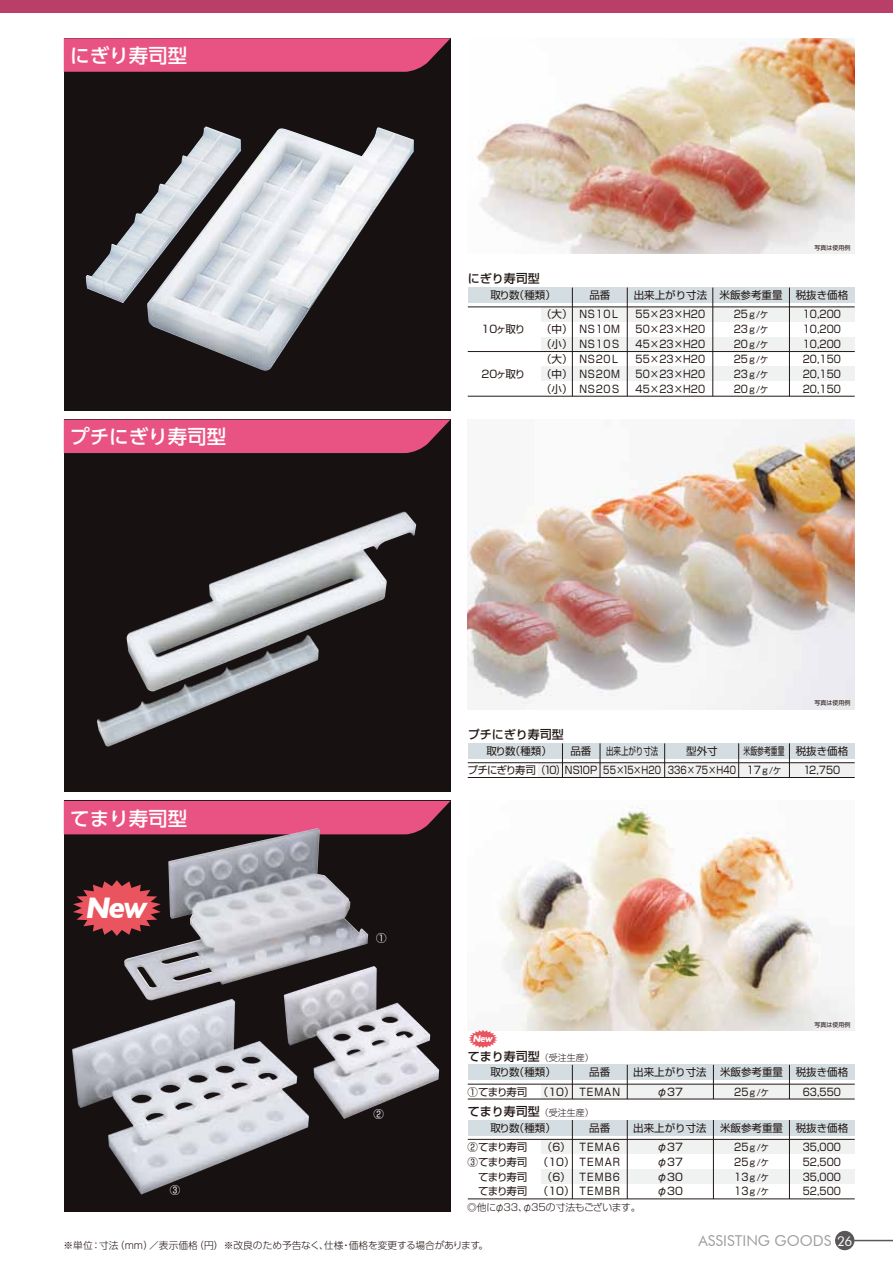
<style>
.page{position:relative;width:893px;height:1263px;background:#fff}
.page>*{position:absolute;margin:0;border:0;box-sizing:border-box;transform-origin:0 0}
.t1{font:italic 700 30.3px "Gill Sans";color:#fff}
.t2{font:500 19.5px "UD Shin Go Pr 6";color:#fff}
.t3{font:15px "Futura BT";color:#9fa0a0}
.t4{font:500 12px "Shin Go";color:#221815}
.t5{font:10.5px/14.9px "Shin Go";color:#221815;text-align:justify}
.t6{font:10.5px/14.9px "Shin Go";color:#221815;text-align:justify;scale:.9 1}
.t7{font:10.5px/14.9px "Shin Go";letter-spacing:.065em;color:#221815;scale:.9 1}
.t8{font:10.5px/14.9px "Shin Go";letter-spacing:.115em;color:#221815;text-align:right;scale:.9 1}
.t9{font:10.5px/14.9px "Shin Go";letter-spacing:-.06em;color:#221815;text-align:right}
.t10{font:10.5px "Shin Go";color:#221815;scale:.8 1}
.t11{font:10.5px "Shin Go";letter-spacing:-.1em;color:#221815}
.t12{font:10.5px "Shin Go";color:#221815;scale:.65 1}
.t13{font:10.5px "Shin Go";color:#221815;scale:.71 1}
.t14{font:10.5px "Shin Go";color:#fff}
.t15{font:italic 700 9.9px "Gill Sans";color:#fff}
.t16{font:300 9.75px "UD Shin Go Pr 6";color:#221815}
.t17{font:300 9.75px "Shin Go Pr 6 N";letter-spacing:-.02em;color:#221815}
.t18{font:9px/14.9px "Shin Go";color:#221815;text-align:justify;scale:.9 1}
.t19{font:6px "Shin Go Pr 6";color:#221815}
.s1{font-size:10.5px}
.s2{font-weight:300;font-size:9px}
.s3{font-size:13.5px;color:#fff}
</style>
<div class="page">
<div style="left:64px;top:38px;width:386px;height:373px;background:#181112"></div>
<div style="left:64px;top:420px;width:386px;height:372px;background:#181112"></div>
<div style="left:64px;top:801px;width:386px;height:411px;background:#181112"></div>
<div style="left:64px;top:801px;width:386px;height:33px;background:#e95383"></div>
<div style="left:64px;top:420px;width:386px;height:33px;background:#e95383"></div>
<svg style="left:64px;top:38px;width:386px;height:34px;background:#dd4f7c"></svg>
<img style="left:471px;top:38px;width:384px;height:216px">
<img style="left:468px;top:420px;width:387px;height:289px">
<img style="left:500px;top:808px;width:355px;height:223px">
<img style="left:86px;top:126px;width:328px;height:245px">
<img style="left:97px;top:512px;width:319px;height:234px">
<img style="left:124px;top:828px;width:244px;height:171px">
<img style="left:72px;top:999px;width:237px;height:195px">
<img style="left:284px;top:966px;width:155px;height:153px">
<div style="left:468px;top:1120px;width:387px;height:15px;background:#d4dde1"></div>
<div style="left:542px;top:1139px;width:313px;height:15px;background:#f0f1f1"></div>
<div style="left:542px;top:1169px;width:313px;height:15px;background:#f0f1f1"></div>
<div style="left:542px;top:307px;width:313px;height:15px;background:#f0f1f1"></div>
<div style="left:542px;top:366px;width:313px;height:15px;background:#f0f1f1"></div>
<div style="left:542px;top:337px;width:313px;height:14px;background:#f0f1f1"></div>
<div style="left:468px;top:288px;width:387px;height:15px;background:#d4dde1"></div>
<hr style="left:468px;top:307px;width:387px;height:1px;background:#221815">
<hr style="left:468px;top:396px;width:387px;height:1px;background:#221815">
<hr style="left:468px;top:351px;width:387px;height:1px;background:#221815">
<hr style="left:572px;top:288px;width:1px;height:108px;background:#221815">
<hr style="left:789px;top:288px;width:1px;height:108px;background:#221815">
<hr style="left:627px;top:288px;width:1px;height:108px;background:#221815">
<hr style="left:712px;top:288px;width:1px;height:108px;background:#221815">
<div style="left:539px;top:763px;width:316px;height:15px;background:#f0f1f1"></div>
<div style="left:468px;top:743px;width:387px;height:15px;background:#d4dde1"></div>
<hr style="left:468px;top:762px;width:387px;height:1px;background:#221815">
<hr style="left:562px;top:743px;width:1px;height:34px;background:#221815">
<hr style="left:789px;top:743px;width:1px;height:34px;background:#221815">
<hr style="left:600px;top:743px;width:1px;height:34px;background:#221815">
<hr style="left:664px;top:743px;width:1px;height:34px;background:#221815">
<hr style="left:738px;top:743px;width:1px;height:34px;background:#221815">
<hr style="left:468px;top:1139px;width:387px;height:1px;background:#221815">
<hr style="left:468px;top:1198px;width:387px;height:1px;background:#221815">
<hr style="left:572px;top:1120px;width:1px;height:79px;background:#221815">
<hr style="left:789px;top:1120px;width:1px;height:79px;background:#221815">
<hr style="left:627px;top:1120px;width:1px;height:79px;background:#221815">
<hr style="left:713px;top:1120px;width:1px;height:79px;background:#221815">
<div style="left:468px;top:1065px;width:387px;height:15px;background:#d4dde1"></div>
<div style="left:542px;top:1084px;width:313px;height:15px;background:#f0f1f1"></div>
<hr style="left:468px;top:1084px;width:387px;height:1px;background:#221815">
<hr style="left:468px;top:1099px;width:387px;height:1px;background:#221815">
<hr style="left:572px;top:1065px;width:1px;height:34px;background:#221815">
<hr style="left:789px;top:1065px;width:1px;height:34px;background:#221815">
<hr style="left:627px;top:1065px;width:1px;height:34px;background:#221815">
<hr style="left:713px;top:1065px;width:1px;height:34px;background:#221815">
<hr style="left:468px;top:777px;width:387px;height:1px;background:#221815">
<svg style="left:73px;top:880px;width:88px;height:56px"></svg>
<svg style="left:469px;top:1030px;width:28px;height:18px"></svg>
<div style="left:0;top:0;width:893px;height:13px;background:#b93f68"></div>
<div style="left:835px;top:1231px;width:19px;height:19px;background:#595757;border-radius:50%"></div>
<hr style="left:852px;top:1240px;width:41px;height:1px;background:#595757">
<h2 class="t2" style="left:70px;top:40px;width:119px">にぎり寿司型</h2>
<h2 class="t2" style="left:70px;top:421px;width:158px">プチにぎり寿司型</h2>
<h2 class="t2" style="left:70px;top:802px;width:119px">てまり寿司型</h2>
<h1 class="t1" style="left:85px;top:890px;width:63px">New</h1>
<p class="t14" style="left:170px;top:1183px;width:12px">③</p>
<p class="t4" style="left:468px;top:271px;width:73px">にぎり寿司型</p>
<p class="t19" style="left:814px;top:242px;width:37px">写真は使用例</p>
<p class="t5" style="left:490px;top:287px;width:67px">取り数（種類）</p>
<p class="t5" style="left:589px;top:287px;width:22px">品番</p>
<p class="t5" style="left:634px;top:287px;width:150px">出来上がり寸法 米飯参考重量</p>
<p class="t5" style="left:796px;top:287px;width:54px">税抜き価格</p>
<p class="t18" style="left:734px;top:307px;width:40px"><span class="s1">25</span>ｇ/ケ<span class="s1">23</span>ｇ/ケ<span class="s1">20</span>ｇ/ケ<span class="s1">25</span>ｇ/ケ<span class="s1">23</span>ｇ/ケ<span class="s1">20</span>ｇ/ケ</p>
<p class="t6" style="left:803px;top:306px;width:44px">10,200<br>10,200<br>10,200<br>20,150<br>20,150<br>20,150</p>
<p class="t5" style="left:541px;top:306px;width:33px">（大）（中）（小）（大）（中）（小）</p>
<p class="t6" style="left:636px;top:306px;width:79px">55×23×H20<br>50×23×H20<br>45×23×H20<br>55×23×H20<br>50×23×H20<br>45×23×H20</p>
<p class="t7" style="left:580px;top:306px;width:47px">NS10L<br>NS10M<br>NS10S<br>NS20L<br>NS20M<br>NS20S</p>
<p class="t5" style="left:481px;top:321px;width:46px">10ヶ取り</p>
<p class="t5" style="left:481px;top:366px;width:46px">20ヶ取り</p>
<p class="t14" style="left:376px;top:930px;width:12px">①</p>
<p class="t14" style="left:373px;top:1107px;width:12px">②</p>
<p class="t4" style="left:468px;top:727px;width:97px">プチにぎり寿司型</p>
<p class="t19" style="left:814px;top:697px;width:37px">写真は使用例</p>
<p class="t5" style="left:486px;top:743px;width:67px">取り数（種類）</p>
<p class="t5" style="left:686px;top:743px;width:33px">型外寸</p>
<p class="t5" style="left:570px;top:743px;width:22px">品番</p>
<p class="t13" style="left:606px;top:744px;width:75px">出来上がり寸法</p>
<p class="t12" style="left:744px;top:744px;width:162px">米飯参考重量 税抜き価格</p>
<p class="t10" style="left:668px;top:763px;width:87px">336×75×H40</p>
<p class="t11" style="left:467px;top:763px;width:131px">プチにぎり寿司（10）NS10P</p>
<p class="t10" style="left:603px;top:763px;width:74px">55×15×H20</p>
<p class="t18" style="left:747px;top:763px;width:40px"><span class="s1">17</span>ｇ/ケ</p>
<p class="t6" style="left:803px;top:762px;width:43px">12,750</p>
<p class="t15" style="left:473px;top:1033px;width:22px">New</p>
<p class="t4" style="left:468px;top:1048px;width:127px">てまり寿司型<span class="s2">（受注生産）</span></p>
<p class="t19" style="left:815px;top:1020px;width:37px">写真は使用例</p>
<p class="t5" style="left:490px;top:1064px;width:67px">取り数（種類）</p>
<p class="t5" style="left:589px;top:1064px;width:22px">品番</p>
<p class="t5" style="left:633px;top:1064px;width:75px">出来上がり寸法</p>
<p class="t5" style="left:720px;top:1064px;width:130px">米飯参考重量 税抜き価格</p>
<p class="t5" style="left:467px;top:1083px;width:154px">①てまり寿司 （10） TEMAN</p>
<p class="t18" style="left:734px;top:1084px;width:40px"><span class="s1">25</span>ｇ/ケ</p>
<p class="t6" style="left:803px;top:1083px;width:44px">63,550</p>
<p class="t5" style="left:657px;top:1083px;width:28px">φ37</p>
<p class="t4" style="left:468px;top:1103px;width:127px">てまり寿司型<span class="s2">（受注生産）</span></p>
<p class="t5" style="left:490px;top:1120px;width:67px">取り数（種類）</p>
<p class="t5" style="left:589px;top:1120px;width:22px">品番</p>
<p class="t5" style="left:633px;top:1120px;width:75px">出来上がり寸法</p>
<p class="t5" style="left:720px;top:1120px;width:130px">米飯参考重量 税抜き価格</p>
<p class="t18" style="left:734px;top:1139px;width:40px"><span class="s1">25</span>ｇ/ケ<span class="s1">25</span>ｇ/ケ<span class="s1">13</span>ｇ/ケ<span class="s1">13</span>ｇ/ケ</p>
<p class="t6" style="left:803px;top:1139px;width:44px">35,000<br>52,500<br>35,000<br>52,500</p>
<p class="t9" style="left:467px;top:1139px;width:62px">②てまり寿司<br>③てまり寿司てまり寿司てまり寿司</p>
<p class="t5" style="left:542px;top:1139px;width:30px">（6）</p>
<p class="t5" style="left:542px;top:1168px;width:30px">（6）</p>
<p class="t8" style="left:538px;top:1139px;width:93px">TEMA6<br>（10） TEMAR<br>TEMB6<br>（10） TEMBR</p>
<p class="t5" style="left:657px;top:1139px;width:28px">φ37 φ37 φ30 φ30</p>
<p class="t17" style="left:467px;top:1199px;width:175px">◎他にφ33、φ35の寸法もございます。</p>
<p class="t16" style="left:64px;top:1238px;width:426px">※単位：寸法（mm）／表示価格（円）※改良のため予告なく、仕様・価格を変更する場合があります。</p>
<h3 class="t3" style="left:698px;top:1231px;width:155px">ASSISTING GOODS <span class="s3">26</span></h3>
</div>
